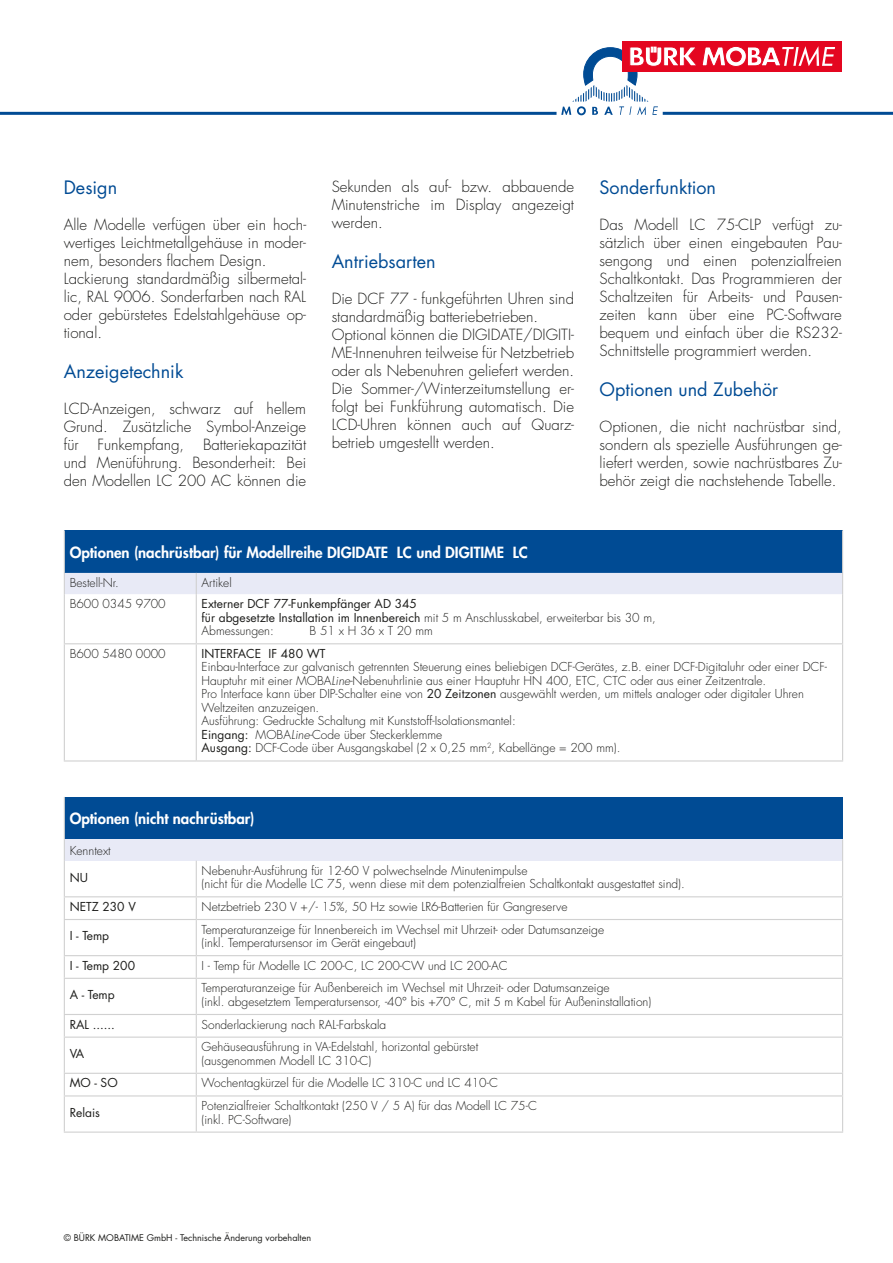
<style>
.page{position:relative;width:893px;height:1263px;background:#fff}
.page>*{position:absolute;margin:0;border:0;box-sizing:border-box;transform-origin:0 0}
.t1{font:18px "Futura Std";color:#004b94}
.t2{font:300 15px/18px "Futura Std";color:#1d1d1b;text-align:justify}
.t3{font:800 15px "Futura Std";color:#fff}
.t4{font:300 12px/13.5px "Futura Std";color:#1d1d1b}
.t5{font:12px/13.5px "Futura Std";color:#1d1d1b}
.t6{font:9px "Futura Std";color:#1d1d1b}
.s1{font-weight:300}
.s2{font-weight:400}
</style>
<div class="page">
<div style="left:622px;top:41px;width:220px;height:31px;background:#e40620"></div>
<svg style="left:561px;top:46px;width:274px;height:69px"></svg>
<hr style="left:663px;top:112px;width:230px;height:3px;background:#004b94">
<hr style="left:0;top:112px;width:556px;height:3px;background:#004b94">
<div style="left:64px;top:530px;width:779px;height:43px;background:#004b94"></div>
<hr style="left:842px;top:530px;width:1px;height:43px;background:#d1d1d1">
<hr style="left:64px;top:594px;width:1px;height:49px;background:#d1d1d1">
<hr style="left:842px;top:594px;width:1px;height:49px;background:#d1d1d1">
<hr style="left:64px;top:644px;width:1px;height:116px;background:#d1d1d1">
<hr style="left:64px;top:643px;width:132px;height:1px;background:#d1d1d1">
<hr style="left:64px;top:760px;width:132px;height:1px;background:#d1d1d1">
<hr style="left:196px;top:643px;width:647px;height:1px;background:#d1d1d1">
<hr style="left:196px;top:760px;width:647px;height:1px;background:#d1d1d1">
<hr style="left:842px;top:644px;width:1px;height:116px;background:#d1d1d1">
<hr style="left:64px;top:530px;width:1px;height:43px;background:#d1d1d1">
<div style="left:64px;top:573px;width:779px;height:21px;background:#e8eaf6"></div>
<hr style="left:196px;top:594px;width:1px;height:49px;background:#d1d1d1">
<hr style="left:196px;top:644px;width:1px;height:116px;background:#d1d1d1">
<div style="left:64px;top:797px;width:779px;height:42px;background:#004b94"></div>
<div style="left:64px;top:839px;width:779px;height:22px;background:#e8eaf6"></div>
<svg style="left:842px;top:839px;width:1px;height:22px"></svg>
<svg style="left:64px;top:839px;width:1px;height:22px"></svg>
<hr style="left:64px;top:861px;width:1px;height:35px;background:#d1d1d1">
<hr style="left:842px;top:861px;width:1px;height:35px;background:#d1d1d1">
<svg style="left:64px;top:897px;width:1px;height:22px"></svg>
<hr style="left:64px;top:896px;width:132px;height:1px;background:#d1d1d1">
<hr style="left:196px;top:896px;width:647px;height:1px;background:#d1d1d1">
<svg style="left:842px;top:897px;width:1px;height:22px"></svg>
<hr style="left:64px;top:920px;width:1px;height:35px;background:#d1d1d1">
<hr style="left:64px;top:919px;width:132px;height:1px;background:#d1d1d1">
<hr style="left:196px;top:919px;width:647px;height:1px;background:#d1d1d1">
<hr style="left:842px;top:920px;width:1px;height:35px;background:#d1d1d1">
<svg style="left:64px;top:956px;width:1px;height:22px"></svg>
<hr style="left:64px;top:955px;width:132px;height:1px;background:#d1d1d1">
<hr style="left:196px;top:955px;width:647px;height:1px;background:#d1d1d1">
<svg style="left:842px;top:956px;width:1px;height:22px"></svg>
<hr style="left:64px;top:979px;width:1px;height:35px;background:#d1d1d1">
<hr style="left:64px;top:978px;width:132px;height:1px;background:#d1d1d1">
<hr style="left:196px;top:978px;width:647px;height:1px;background:#d1d1d1">
<hr style="left:842px;top:979px;width:1px;height:35px;background:#d1d1d1">
<svg style="left:64px;top:1015px;width:1px;height:21px"></svg>
<hr style="left:64px;top:1014px;width:132px;height:1px;background:#d1d1d1">
<hr style="left:196px;top:1014px;width:647px;height:1px;background:#d1d1d1">
<svg style="left:842px;top:1015px;width:1px;height:21px"></svg>
<hr style="left:64px;top:1038px;width:1px;height:35px;background:#d1d1d1">
<hr style="left:64px;top:1036px;width:132px;height:2px;background:#d1d1d1">
<hr style="left:196px;top:1036px;width:647px;height:2px;background:#d1d1d1">
<hr style="left:842px;top:1038px;width:1px;height:35px;background:#d1d1d1">
<svg style="left:64px;top:1074px;width:1px;height:21px"></svg>
<hr style="left:64px;top:1073px;width:132px;height:1px;background:#d1d1d1">
<hr style="left:196px;top:1073px;width:647px;height:1px;background:#d1d1d1">
<svg style="left:842px;top:1074px;width:1px;height:21px"></svg>
<hr style="left:64px;top:1096px;width:1px;height:35px;background:#d1d1d1">
<hr style="left:64px;top:1095px;width:132px;height:1px;background:#d1d1d1">
<hr style="left:64px;top:1131px;width:132px;height:2px;background:#d1d1d1">
<hr style="left:196px;top:1095px;width:647px;height:1px;background:#d1d1d1">
<hr style="left:196px;top:1131px;width:647px;height:2px;background:#d1d1d1">
<hr style="left:842px;top:1096px;width:1px;height:35px;background:#d1d1d1">
<hr style="left:64px;top:797px;width:1px;height:42px;background:#d1d1d1">
<hr style="left:196px;top:861px;width:1px;height:35px;background:#d1d1d1">
<svg style="left:196px;top:897px;width:1px;height:22px"></svg>
<hr style="left:196px;top:920px;width:1px;height:35px;background:#d1d1d1">
<svg style="left:196px;top:956px;width:1px;height:22px"></svg>
<hr style="left:196px;top:979px;width:1px;height:35px;background:#d1d1d1">
<svg style="left:196px;top:1015px;width:1px;height:21px"></svg>
<hr style="left:196px;top:1038px;width:1px;height:35px;background:#d1d1d1">
<svg style="left:196px;top:1074px;width:1px;height:21px"></svg>
<hr style="left:196px;top:1096px;width:1px;height:35px;background:#d1d1d1">
<h1 class="t1" style="left:64px;top:176px;width:55px">Design</h1>
<p class="t2" style="left:64px;top:216px;width:244px;text-align:left">Alle Modelle verfügen über ein hoch&shy;wertiges Leichtmetallgehäuse in moder&shy;nem, besonders flachem Design.<br>Lackierung standardmäßig silbermetal&shy;lic, RAL 9006. Sonderfarben nach RAL oder gebürstetes Edelstahlgehäuse op&shy;tional.</p>
<h1 class="t1" style="left:64px;top:360px;width:121px">Anzeigetechnik</h1>
<p class="t2" style="left:64px;top:400px;width:244px">LCD-Anzeigen, schwarz auf hellem Grund. Zusätzliche Symbol-Anzeige für Funkempfang, Batteriekapazität und Menüführung. Besonderheit: Bei den Modellen LC 200 AC können die</p>
<p class="t2" style="left:332px;top:178px;width:244px">Sekunden als auf- bzw. abbauende Minutenstriche im Display angezeigt werden.</p>
<h1 class="t1" style="left:332px;top:249px;width:106px">Antriebsarten</h1>
<p class="t2" style="left:332px;top:289px;width:244px;text-align:left">Die DCF 77 - funkgeführten Uhren sind standardmäßig batteriebetrieben.<br>Optional können die DIGIDATE/DIGITI-ME-Innenuhren teilweise für Netzbetrieb oder als Nebenuhren geliefert werden.<br>Die Sommer-/Winterzeitumstellung er&shy;folgt bei Funkführung automatisch. Die LCD-Uhren können auch auf Quarz&shy;betrieb umgestellt werden.</p>
<h1 class="t1" style="left:600px;top:176px;width:118px">Sonderfunktion</h1>
<p class="t2" style="left:600px;top:216px;width:244px">Das Modell LC 75-CLP verfügt zu&shy;sätzlich über einen eingebauten Pau&shy;sengong und einen potenzialfreien Schaltkontakt. Das Programmieren der Schaltzeiten für Arbeits- und Pausen&shy;zeiten kann über eine PC-Software bequem und einfach über die RS232- Schnittstelle programmiert werden.</p>
<h1 class="t1" style="left:600px;top:378px;width:180px">Optionen und Zubehör</h1>
<p class="t2" style="left:600px;top:418px;width:244px">Optionen, die nicht nachrüstbar sind, sondern als spezielle Ausführungen ge&shy;liefert werden, sowie nachrüstbares Zu&shy;behör zeigt die nachstehende Tabelle.</p>
<p class="t3" style="left:70px;top:543px;width:460px">Optionen (nachrüstbar) für Modellreihe DIGIDATE LC und DIGITIME LC</p>
<p class="t4" style="left:70px;top:576px;width:51px">Bestell-Nr.</p>
<p class="t4" style="left:202px;top:576px;width:32px">Artikel</p>
<p class="t4" style="left:70px;top:597px;width:98px">B600 0345 9700</p>
<p class="t5" style="left:202px;top:597px;width:456px">Externer DCF 77-Funkempfänger AD 345<br>für abgesetzte Installation im Innenbereich <span class="s1">mit 5 m Anschlusskabel, erweiterbar bis 30 m,<br>Abmessungen:</span></p>
<p class="t4" style="left:310px;top:624px;width:125px">B 51 x H 36 x T 20 mm</p>
<p class="t4" style="left:70px;top:647px;width:98px">B600 5480 0000</p>
<p class="t5" style="left:202px;top:647px;width:125px">INTERFACE IF 480 WT</p>
<p class="t4" style="left:202px;top:661px;width:627px">Einbau-Interface zur galvanisch getrennten Steuerung eines beliebigen DCF-Gerätes, z.B. einer DCF-Digitaluhr oder einer DCF-Hauptuhr mit einer MOBALine-Nebenuhrlinie aus einer Hauptuhr HN 400, ETC, CTC oder aus einer Zeitzentrale.<br>Pro Interface kann über DIP-Schalter eine von <span class="s2">20 Zeitzonen</span> ausgewählt werden, um mittels analoger oder digitaler Uhren Weltzeiten anzuzeigen.<br>Ausführung: Gedruckte Schaltung mit Kunststoff-Isolationsmantel:<br><span class="s2">Eingang:</span> MOBALine-Code über Steckerklemme<br><span class="s2">Ausgang:</span> DCF-Code über Ausgangskabel (2 x 0,25 mm<sup>2</sup>, Kabellänge = 200 mm).</p>
<p class="t3" style="left:70px;top:809px;width:186px">Optionen (nicht nachrüstbar)</p>
<p class="t4" style="left:70px;top:844px;width:43px">Kenntext</p>
<p class="t5" style="left:70px;top:870px;width:20px">NU</p>
<p class="t4" style="left:202px;top:864px;width:485px">Nebenuhr-Ausführung für 12-60 V polwechselnde Minutenimpulse<br>(nicht für die Modelle LC 75, wenn diese mit dem potenzialfreien Schaltkontakt ausgestattet sind).</p>
<p class="t5" style="left:70px;top:900px;width:68px">NETZ 230 V</p>
<p class="t4" style="left:202px;top:900px;width:367px">Netzbetrieb 230 V +/- 15%, 50 Hz sowie LR6-Batterien für Gangreserve</p>
<p class="t5" style="left:70px;top:929px;width:41px">I - Temp</p>
<p class="t4" style="left:202px;top:923px;width:404px">Temperaturanzeige für Innenbereich im Wechsel mit Uhrzeit- oder Datumsanzeige (inkl. Temperatursensor im Gerät eingebaut)</p>
<p class="t5" style="left:70px;top:959px;width:67px">I - Temp 200</p>
<p class="t4" style="left:202px;top:959px;width:308px">I - Temp für Modelle LC 200-C, LC 200-CW und LC 200-AC</p>
<p class="t5" style="left:70px;top:988px;width:47px">A - Temp</p>
<p class="t4" style="left:202px;top:982px;width:451px">Temperaturanzeige für Außenbereich im Wechsel mit Uhrzeit- oder Datumsanzeige<br>(inkl. abgesetztem Temperatursensor, -40° bis +70° C, mit 5 m Kabel für Außeninstallation)</p>
<p class="t5" style="left:70px;top:1017px;width:47px">RAL ......</p>
<p class="t4" style="left:202px;top:1018px;width:186px">Sonderlackierung nach RAL-Farbskala</p>
<p class="t5" style="left:70px;top:1047px;width:16px">VA</p>
<p class="t4" style="left:202px;top:1040px;width:278px">Gehäuseausführung in VA-Edelstahl, horizontal gebürstet (ausgenommen Modell LC 310-C)</p>
<p class="t5" style="left:70px;top:1076px;width:50px">MO - SO</p>
<p class="t4" style="left:202px;top:1077px;width:298px">Wochentagkürzel für die Modelle LC 310-C und LC 410-C</p>
<p class="t5" style="left:70px;top:1106px;width:32px">Relais</p>
<p class="t4" style="left:202px;top:1099px;width:337px">Potenzialfreier Schaltkontakt (250 V / 5 A) für das Modell LC 75-C (inkl. PC-Software)</p>
<p class="t6" style="left:64px;top:1231px;width:249px">© BÜRK MOBATIME GmbH - Technische Änderung vorbehalten</p>
</div>
